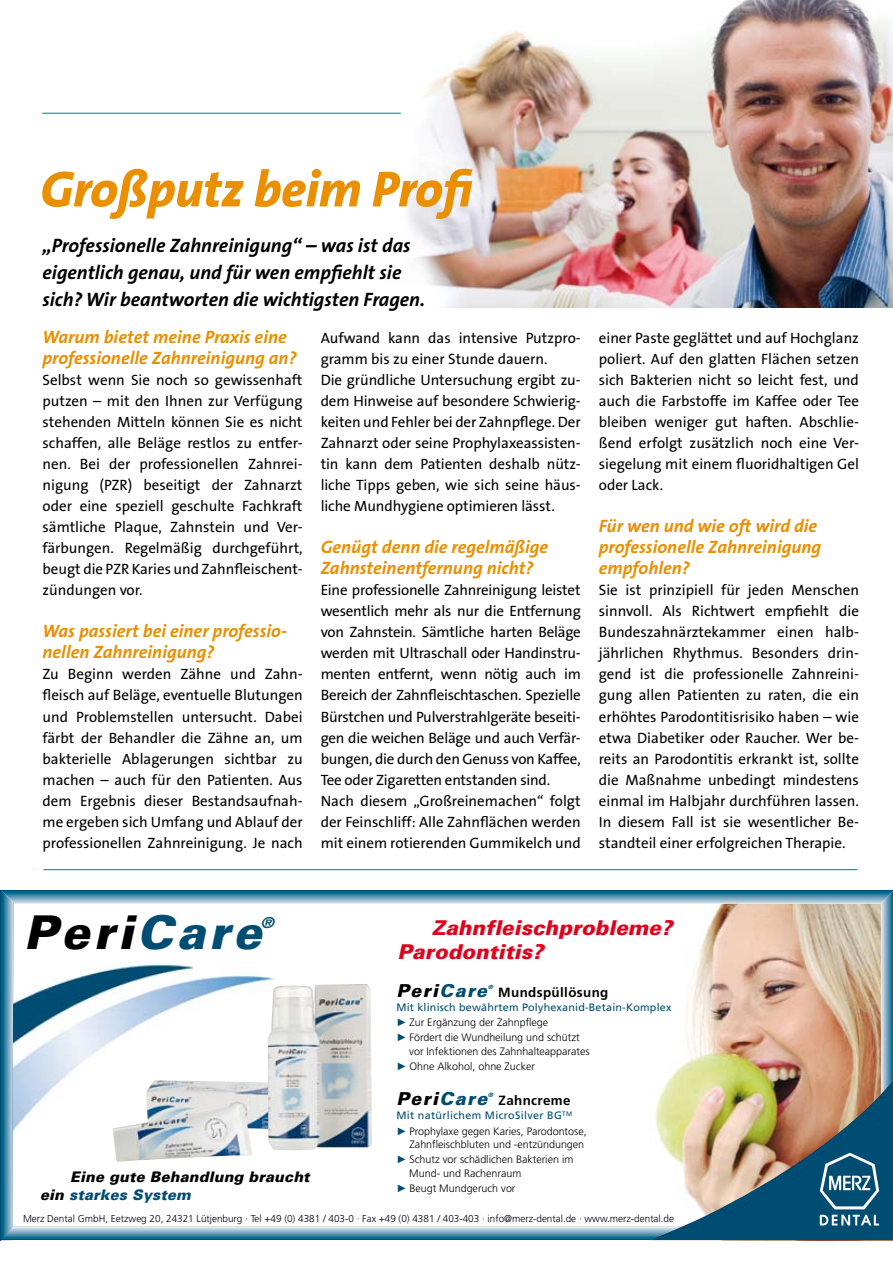
<style>
.page{position:relative;width:893px;height:1263px;background:#fff}
.page>*{position:absolute;margin:0;border:0;box-sizing:border-box;transform-origin:0 0}
.t1{font:italic 800 51px "The Sans B8";letter-spacing:-.01em;color:#e98f00}
.t2{font:italic 900 46.5px "Univers";letter-spacing:.08em;color:#000}
.t3{font:italic 900 20.4px/24.5px "Univers";letter-spacing:.005em;color:#e2001a}
.t4{font:italic 700 19.5px/27px "The Sans B7";color:#000}
.t5{font:italic 700 18px/21px "The Sans B7";color:#e98f00}
.t6{font:italic 900 17.85px "Univers";letter-spacing:.08em;color:#000}
.t7{font:italic 900 15.15px "Univers";color:#004d73;scale:1.11 1}
.t8{font:15px/21px "The Sans B5 Plain";letter-spacing:-.005em;color:#000;text-align:justify}
.t9{font:italic 900 14.55px/17.5px "Univers";letter-spacing:.015em;color:#000}
.t10{font:700 13.35px "Frutiger LT";letter-spacing:.03em;color:#000}
.t11{font:300 10.8px/13.4px "Frutiger LT";color:#000;text-align:right}
.t12{font:10.8px "Frutiger";letter-spacing:.03em;color:#004d73}
.t13{font:300 10.65px/13.4px "Frutiger LT";color:#000}
.t14{font:10.65px "Frutiger";letter-spacing:.02em;color:#004d73}
.t15{font:300 9.9px "Frutiger LT";color:#000}
.t16{font:italic 900 5.85px "Univers";color:#004d73;scale:1.11 1}
.t17{font:italic 900 5.7px "Univers";color:#004d73;scale:1.11 1}
.s1{color:#004d73}
.s2{font-family:"Arial";font-weight:400;color:#004d73}
</style>
<div class="page">
<img style="left:0;top:891px;width:893px;height:349px">
<img style="left:386px;top:0;width:507px;height:307px">
<hr style="left:44px;top:869px;width:813px;height:1px;background:#008fcb">
<hr style="left:42px;top:113px;width:359px;height:1px;background:#008fcb">
<h1 class="t1" style="left:40px;top:162px;width:441px">Großputz beim Profi</h1>
<h3 class="t4" style="left:43px;top:233px;width:384px">„Professionelle Zahnreinigung“ – was ist das eigentlich genau, und für wen empfiehlt sie sich? Wir beantworten die wichtigsten Fragen.</h3>
<p class="t5" style="left:43px;top:327px;width:256px">Warum bietet meine Praxis eine professionelle Zahnreinigung an?</p>
<p class="t8" style="left:43px;top:370px;width:262px">Selbst wenn Sie noch so gewissenhaft putzen – mit den Ihnen zur Verfügung stehenden Mitteln können Sie es nicht schaffen, alle Beläge restlos zu entfer&shy;nen. Bei der professionellen Zahnrei&shy;nigung (PZR) beseitigt der Zahnarzt oder eine speziell geschulte Fachkraft sämtliche Plaque, Zahnstein und Ver&shy;färbungen. Regelmäßig durchgeführt, beugt die PZR Karies und Zahnfleischent&shy;zündungen vor.</p>
<p class="t5" style="left:43px;top:621px;width:246px">Was passiert bei einer professio&shy;nellen Zahnreinigung?</p>
<p class="t8" style="left:43px;top:664px;width:262px">Zu Beginn werden Zähne und Zahn&shy;fleisch auf Beläge, eventuelle Blutungen und Problemstellen untersucht. Dabei färbt der Behandler die Zähne an, um bakterielle Ablagerungen sichtbar zu machen – auch für den Patienten. Aus dem Ergebnis dieser Bestandsaufnah&shy;me ergeben sich Umfang und Ablauf der professionellen Zahnreinigung. Je nach</p>
<p class="t8" style="left:321px;top:327px;width:262px;text-align:left">Aufwand kann das intensive Putzpro&shy;gramm bis zu einer Stunde dauern.<br>Die gründliche Untersuchung ergibt zu&shy;dem Hinweise auf besondere Schwierig&shy;keiten und Fehler bei der Zahnpflege. Der Zahnarzt oder seine Prophylaxeassisten&shy;tin kann dem Patienten deshalb nütz&shy;liche Tipps geben, wie sich seine häus&shy;liche Mundhygiene optimieren lässt.</p>
<p class="t5" style="left:321px;top:537px;width:229px">Genügt denn die regelmäßige<br>Zahnsteinentfernung nicht?</p>
<p class="t8" style="left:321px;top:580px;width:262px;text-align:left">Eine professionelle Zahnreinigung leistet wesentlich mehr als nur die Entfernung von Zahnstein. Sämtliche harten Beläge werden mit Ultraschall oder Handinstru&shy;menten entfernt, wenn nötig auch im Bereich der Zahnfleischtaschen. Spezielle Bürstchen und Pulverstrahlgeräte beseiti&shy;gen die weichen Beläge und auch Verfär&shy;bungen, die durch den Genuss von Kaffee, Tee oder Zigaretten entstanden sind.<br>Nach diesem „Großreinemachen“ folgt der Feinschliff: Alle Zahnflächen werden mit einem rotierenden Gummikelch und</p>
<p class="t8" style="left:599px;top:327px;width:262px">einer Paste geglättet und auf Hochglanz poliert. Auf den glatten Flächen setzen sich Bakterien nicht so leicht fest, und auch die Farbstoffe im Kaffee oder Tee bleiben weniger gut haften. Abschlie&shy;ßend erfolgt zusätzlich noch eine Ver&shy;siegelung mit einem fluoridhaltigen Gel oder Lack.</p>
<p class="t5" style="left:599px;top:516px;width:224px">Für wen und wie oft wird die professionelle Zahnreinigung empfohlen?</p>
<p class="t8" style="left:599px;top:580px;width:262px">Sie ist prinzipiell für jeden Menschen sinnvoll. Als Richtwert empfiehlt die Bundeszahnärztekammer einen halb&shy;jährlichen Rhythmus. Besonders drin&shy;gend ist die professionelle Zahnreini&shy;gung allen Patienten zu raten, die ein erhöhtes Parodontitisrisiko haben – wie etwa Diabetiker oder Raucher. Wer be&shy;reits an Parodontitis erkrankt ist, sollte die Maßnahme unbedingt mindestens einmal im Halbjahr durchführen lassen.<br>In diesem Fall ist sie wesentlicher Be&shy;standteil einer erfolgreichen Therapie.</p>
<h2 class="t2" style="left:24px;top:904px;width:239px">Peri<span class="s1">Care</span></h2>
<p class="t7" style="left:261px;top:913px;width:14px">®</p>
<p class="t9" style="left:40px;top:1168px;width:271px;text-indent:30px">Eine gute Behandlung braucht ein <span class="s1">starkes System</span></p>
<h3 class="t3" style="left:397px;top:914px;width:276px;text-indent:34px">Zahnfleischprobleme?<br>Parodontitis?</h3>
<p class="t6" style="left:396px;top:979px;width:92px">Peri<span class="s1">Care</span></p>
<p class="t17" style="left:488px;top:983px;width:6px">®</p>
<p class="t10" style="left:498px;top:984px;width:112px">Mundspüllösung</p>
<p class="t14" style="left:396px;top:1000px;width:276px">Mit klinisch bewährtem Polyhexanid-Betain-Komplex</p>
<p class="t11" style="left:396px;top:1016px;width:153px"><span class="s2">►</span> Zur Ergänzung der Zahnpflege</p>
<p class="t13" style="left:409px;top:1031px;width:182px;text-indent:-13px"><span class="s2">►</span> Fördert die Wundheilung und schützt vor Infektionen des Zahnhalteapparates</p>
<p class="t13" style="left:396px;top:1060px;width:140px"><span class="s2">►</span> Ohne Alkohol, ohne Zucker</p>
<p class="t6" style="left:396px;top:1088px;width:92px">Peri<span class="s1">Care</span></p>
<p class="t16" style="left:488px;top:1091px;width:6px">®</p>
<p class="t10" style="left:499px;top:1093px;width:73px">Zahncreme</p>
<p class="t12" style="left:396px;top:1109px;width:177px">Mit natürlichem MicroSilver BG<sup>TM</sup></p>
<p class="t11" style="left:396px;top:1124px;width:192px"><span class="s2">►</span> Prophylaxe gegen Karies, Parodontose,<br>Zahnfleischbluten und -entzündungen</p>
<p class="t11" style="left:409px;top:1153px;width:166px;text-align:left;text-indent:-13px"><span class="s2">►</span> Schutz vor schädlichen Bakterien im<br>Mund- und Rachenraum</p>
<p class="t11" style="left:396px;top:1182px;width:121px"><span class="s2">►</span> Beugt Mundgeruch vor</p>
<p class="t15" style="left:23px;top:1212px;width:653px">Merz Dental GmbH, Eetzweg 20, 24321 Lütjenburg · Tel +49 (0) 4381 / 403-0 · Fax +49 (0) 4381 / 403-403 · info@merz-dental.de · www.merz-dental.de</p>
</div>
